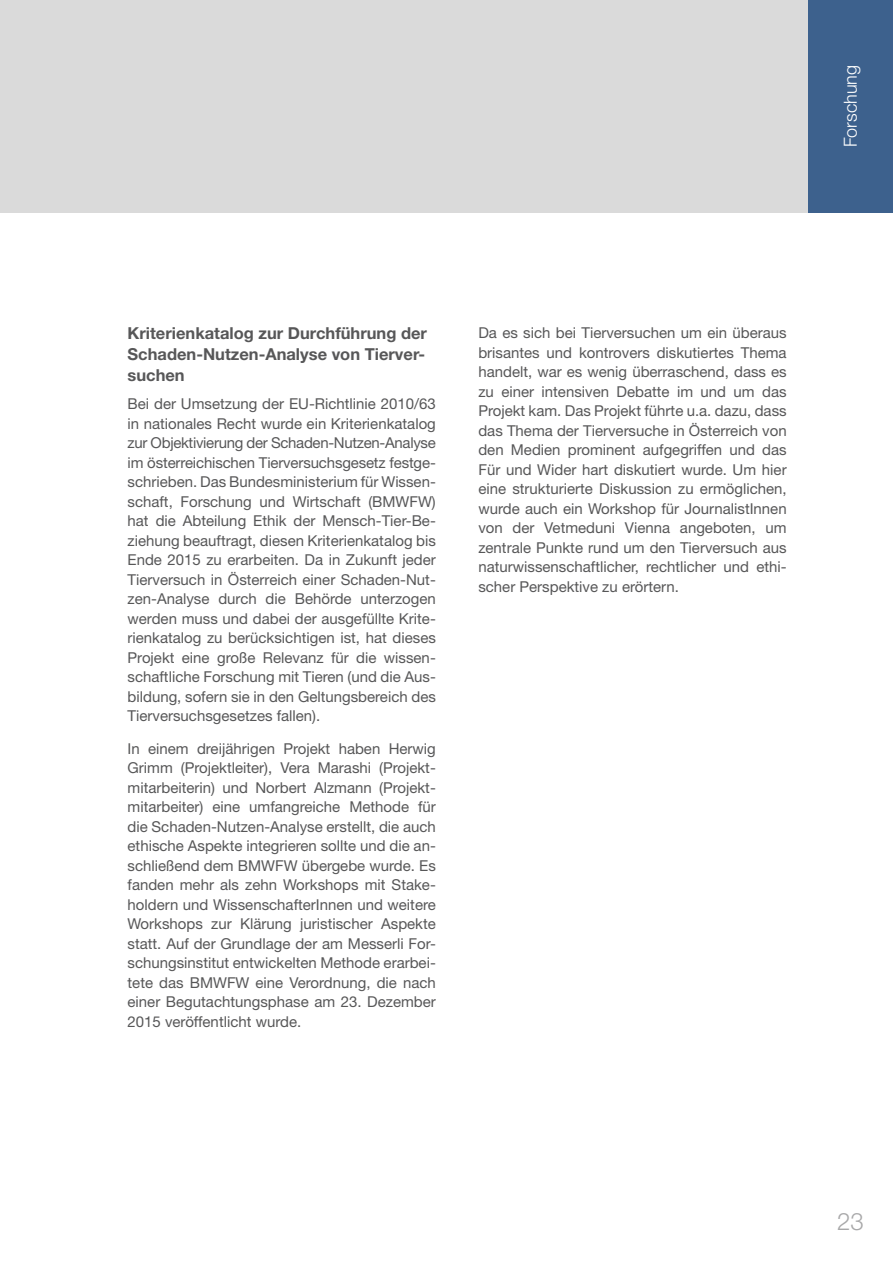
<style>
.page{position:relative;width:893px;height:1263px;background:#fff}
.page>*{position:absolute;margin:0;border:0;box-sizing:border-box;transform-origin:0 0}
.t1{font:300 24px "Helvetica Neue LT Std";color:#a8a8a9}
.t2{font:18px "Helvetica Neue LT Std Lt 6";color:#fff}
.t3{font:700 16.5px/21px "Helvetica Neue LT Std";color:#575758;text-align:justify}
.t4{font:15px/19.5px "Helvetica Neue LT Std";color:#575758;text-align:justify}
</style>
<div class="page">
<div style="left:0;top:0;width:893px;height:213px;background:#dadada"></div>
<div style="left:808px;top:0;width:85px;height:213px;background:#3d618d"></div>
<p class="t2" style="left:839px;top:147px;width:84px;rotate:-90deg">Forschung</p>
<p class="t3" style="left:128px;top:322px;width:301px">Kriterienkatalog zur Durchführung der Schaden-Nutzen-Analyse von Tierver&shy;suchen</p>
<p class="t4" style="left:128px;top:394px;width:310px;text-align:left">Bei der Umsetzung der EU-Richtlinie 2010/63 in nationales Recht wurde ein Kriterienkatalog zur Objektivierung der Schaden-Nutzen-Analyse im österreichischen Tierversuchsgesetz festge schrieben. Das Bundesministerium für Wissen schaft, Forschung und Wirtschaft (BMWFW) hat die Abteilung Ethik der Mensch-Tier-Be&shy;ziehung beauftragt, diesen Kriterienkatalog bis Ende 2015 zu erarbeiten. Da in Zukunft jeder Tierversuch in Österreich einer Schaden-Nut&shy;zen-Analyse durch die Behörde unterzogen werden muss und dabei der ausgefüllte Krite&shy;rienkatalog zu berücksichtigen ist, hat dieses Projekt eine große Relevanz für die wissen&shy;schaftliche Forschung mit Tieren (und die Aus&shy;bildung, sofern sie in den Geltungsbereich des Tierversuchsgesetzes fallen).</p>
<p class="t4" style="left:128px;top:738px;width:310px">In einem dreijährigen Projekt haben Herwig Grimm (Projektleiter), Vera Marashi (Projekt&shy;mitarbeiterin) und Norbert Alzmann (Projekt&shy;mitarbeiter) eine umfangreiche Methode für die Schaden-Nutzen-Analyse erstellt, die auch ethische Aspekte integrieren sollte und die an&shy;schließend dem BMWFW übergebe wurde. Es fanden mehr als zehn Workshops mit Stake&shy;holdern und WissenschafterInnen und weitere Workshops zur Klärung juristischer Aspekte statt. Auf der Grundlage der am Messerli For&shy;schungsinstitut entwickelten Methode erarbei&shy;tete das BMWFW eine Verordnung, die nach einer Begutachtungsphase am 23. Dezember 2015 veröffentlicht wurde.</p>
<p class="t4" style="left:478px;top:323px;width:310px">Da es sich bei Tierversuchen um ein überaus brisantes und kontrovers diskutiertes Thema handelt, war es wenig überraschend, dass es zu einer intensiven Debatte im und um das Projekt kam. Das Projekt führte u.a. dazu, dass das Thema der Tierversuche in Österreich von den Medien prominent aufgegriffen und das Für und Wider hart diskutiert wurde. Um hier eine strukturierte Diskussion zu ermöglichen, wurde auch ein Workshop für JournalistInnen von der Vetmeduni Vienna angeboten, um zentrale Punkte rund um den Tierversuch aus naturwissenschaftlicher, rechtlicher und ethi&shy;scher Perspektive zu erörtern.</p>
<p class="t4" style="left:760px;top:557px;width:6px">-</p>
<h1 class="t1" style="left:837px;top:1207px;width:28px">23</h1>
</div>
